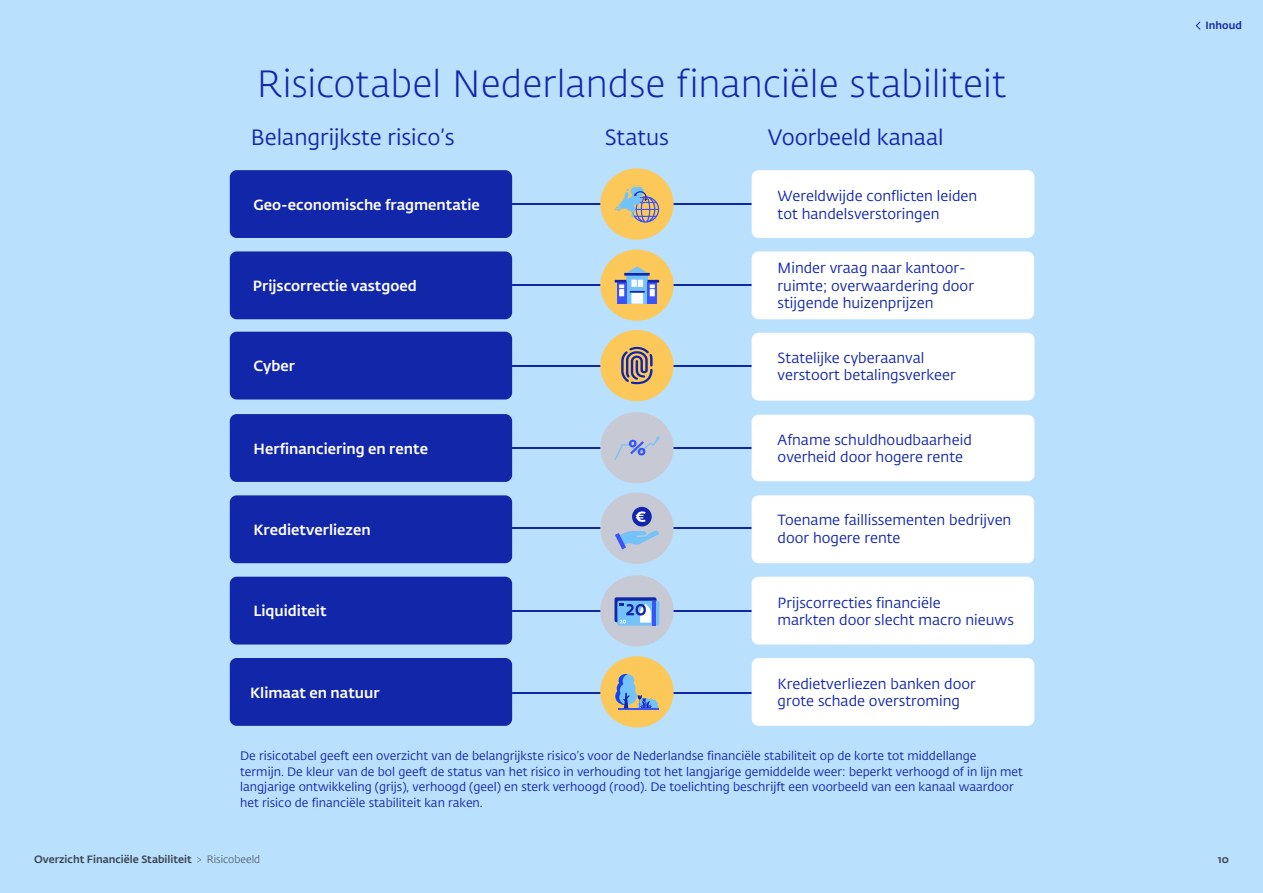
<style>
.page{position:relative;width:1263px;height:893px;background:#b9e0fc}
.page>*{position:absolute;margin:0;border:0;box-sizing:border-box;transform-origin:0 0}
.H2_Kop_1_25{font:300 37.5px "DNB Fedra";color:#1226aa}
.t1{font:21.9px "DNB Fedra";color:#1226aa}
.t2{font:14.55px/17.5px "DNB Fedra";color:#1226aa}
.t3{font:500 14.55px "DNB Fedra";color:#fff}
.t4{font:12.15px/15.8px "DNB Fedra";color:#1226aa}
.t5{font:500 10.5px "DNB Fedra";color:#3a4250}
.t6{font:300 10.5px "DNB Fedra";color:#3a4250}
.P_Layout_Tab{font:500 10.5px "DNB Fedra";color:#1226aa}
</style>
<div class="page">
<svg style="left:1196px;top:21px;width:5px;height:9px"></svg>
<hr style="left:512px;top:447px;width:240px;height:2px;background:#1226aa">
<div style="left:752px;top:415px;width:282px;height:66px;background:#fff;border-radius:7px"></div>
<hr style="left:512px;top:365px;width:241px;height:2px;background:#1226aa">
<hr style="left:512px;top:203px;width:241px;height:2px;background:#1226aa">
<hr style="left:512px;top:284px;width:241px;height:2px;background:#1226aa">
<hr style="left:512px;top:527px;width:241px;height:2px;background:#1226aa">
<hr style="left:512px;top:692px;width:241px;height:2px;background:#1226aa">
<div style="left:230px;top:332px;width:282px;height:67px;background:#1226aa;border-radius:7px"></div>
<div style="left:230px;top:495px;width:282px;height:68px;background:#1226aa;border-radius:7px"></div>
<div style="left:230px;top:414px;width:282px;height:68px;background:#1226aa;border-radius:7px"></div>
<div style="left:230px;top:251px;width:282px;height:68px;background:#1226aa;border-radius:7px"></div>
<div style="left:230px;top:170px;width:282px;height:68px;background:#1226aa;border-radius:7px"></div>
<div style="left:230px;top:658px;width:282px;height:68px;background:#1226aa;border-radius:7px"></div>
<div style="left:752px;top:170px;width:282px;height:68px;background:#fff;border-radius:7px"></div>
<div style="left:752px;top:251px;width:282px;height:68px;background:#fff;border-radius:7px"></div>
<div style="left:752px;top:495px;width:282px;height:68px;background:#fff;border-radius:7px"></div>
<div style="left:752px;top:333px;width:282px;height:68px;background:#fff;border-radius:7px"></div>
<div style="left:752px;top:658px;width:282px;height:68px;background:#fff;border-radius:7px"></div>
<div style="left:600px;top:168px;width:74px;height:72px;background:#fcc859;border-radius:50%"></div>
<div style="left:600px;top:249px;width:74px;height:72px;background:#fcc859;border-radius:50%"></div>
<div style="left:600px;top:412px;width:74px;height:71px;background:#c7c9d4;border-radius:50%"></div>
<div style="left:600px;top:492px;width:74px;height:72px;background:#c7c9d4;border-radius:50%"></div>
<div style="left:600px;top:330px;width:74px;height:71px;background:#fcc859;border-radius:50%"></div>
<div style="left:600px;top:656px;width:74px;height:72px;background:#fcc859;border-radius:50%"></div>
<svg style="left:614px;top:436px;width:45px;height:24px"></svg>
<div style="left:626px;top:275px;width:21px;height:29px;background:#73c2fa"></div>
<hr style="left:624px;top:273px;width:26px;height:3px;background:#1226aa">
<svg style="left:615px;top:280px;width:44px;height:24px"></svg>
<svg style="left:626px;top:267px;width:21px;height:6px"></svg>
<svg style="left:615px;top:507px;width:44px;height:42px"></svg>
<svg style="left:621px;top:346px;width:32px;height:39px"></svg>
<svg style="left:615px;top:674px;width:44px;height:36px"></svg>
<svg style="left:615px;top:186px;width:44px;height:37px"></svg>
<hr style="left:512px;top:610px;width:241px;height:2px;background:#1226aa">
<div style="left:230px;top:577px;width:282px;height:67px;background:#1226aa;border-radius:7px"></div>
<div style="left:752px;top:577px;width:282px;height:67px;background:#fff;border-radius:7px"></div>
<div style="left:600px;top:575px;width:74px;height:71px;background:#c7c9d4;border-radius:50%"></div>
<div style="left:614px;top:597px;width:42px;height:25px;background:linear-gradient(to right,#1226aa,#1226aa);border-radius:2px"></div>
<div style="left:617px;top:601px;width:42px;height:25px;background:#73c2fa;border-radius:2px"></div>
<hr style="left:652px;top:601px;width:3px;height:25px;background:#3b54f5">
<svg style="left:619px;top:603px;width:32px;height:20px"></svg>
<h2 class="H2_Kop_1_25" style="left:257px;top:62px;width:751px">Risicotabel Nederlandse financiële stabiliteit</h2>
<p class="t1" style="left:251px;top:124px;width:205px">Belangrijkste risico’s</p>
<p class="t1" style="left:768px;top:124px;width:177px">Voorbeeld kanaal</p>
<p class="t1" style="left:605px;top:124px;width:66px">Status</p>
<p class="t3" style="left:254px;top:196px;width:228px">Geo-economische fragmentatie</p>
<p class="t3" style="left:253px;top:277px;width:165px">Prijscorrectie vastgoed</p>
<p class="t3" style="left:254px;top:357px;width:43px">Cyber</p>
<p class="t3" style="left:254px;top:439px;width:176px">Herfinanciering en rente</p>
<p class="t3" style="left:254px;top:520px;width:119px">Kredietverliezen</p>
<p class="t2" style="left:778px;top:187px;width:201px">Wereldwijde conflicten leiden tot handelsverstoringen</p>
<p class="t2" style="left:778px;top:260px;width:198px">Minder vraag naar kantoor&shy;ruimte; overwaardering door stijgende huizenprijzen</p>
<p class="t2" style="left:778px;top:349px;width:180px">Statelijke cyberaanval verstoort betalingsverkeer</p>
<p class="t2" style="left:778px;top:431px;width:196px">Afname schuldhoudbaarheid overheid door hogere rente</p>
<p class="t2" style="left:778px;top:511px;width:235px">Toename faillissementen bedrijven door hogere rente</p>
<p class="t3" style="left:254px;top:602px;width:75px">Liquiditeit</p>
<p class="t2" style="left:778px;top:594px;width:238px">Prijscorrecties financiële<br>markten door slecht macro nieuws</p>
<p class="t3" style="left:250px;top:683px;width:131px">Klimaat en natuur</p>
<p class="t2" style="left:778px;top:675px;width:200px">Kredietverliezen banken door grote schade overstroming</p>
<p class="t4" style="left:240px;top:748px;width:784px">De risicotabel geeft een overzicht van de belangrijkste risico’s voor de Nederlandse financiële stabiliteit op de korte tot middellange termijn. De kleur van de bol geeft de status van het risico in verhouding tot het langjarige gemiddelde weer: beperkt verhoogd of in lijn met langjarige ontwikkeling (grijs), verhoogd (geel) en sterk verhoogd (rood). De toelichting beschrijft een voorbeeld van een kanaal waardoor het risico de financiële stabiliteit kan raken.</p>
<p class="P_Layout_Tab" style="left:1205px;top:19px;width:38px">Inhoud</p>
<p class="t5" style="left:34px;top:853px;width:159px">Overzicht Financiële Stabiliteit</p>
<p class="t6" style="left:207px;top:853px;width:55px">Risicobeeld</p>
<p class="t5" style="left:1218px;top:853px;width:12px">10</p>
</div>
